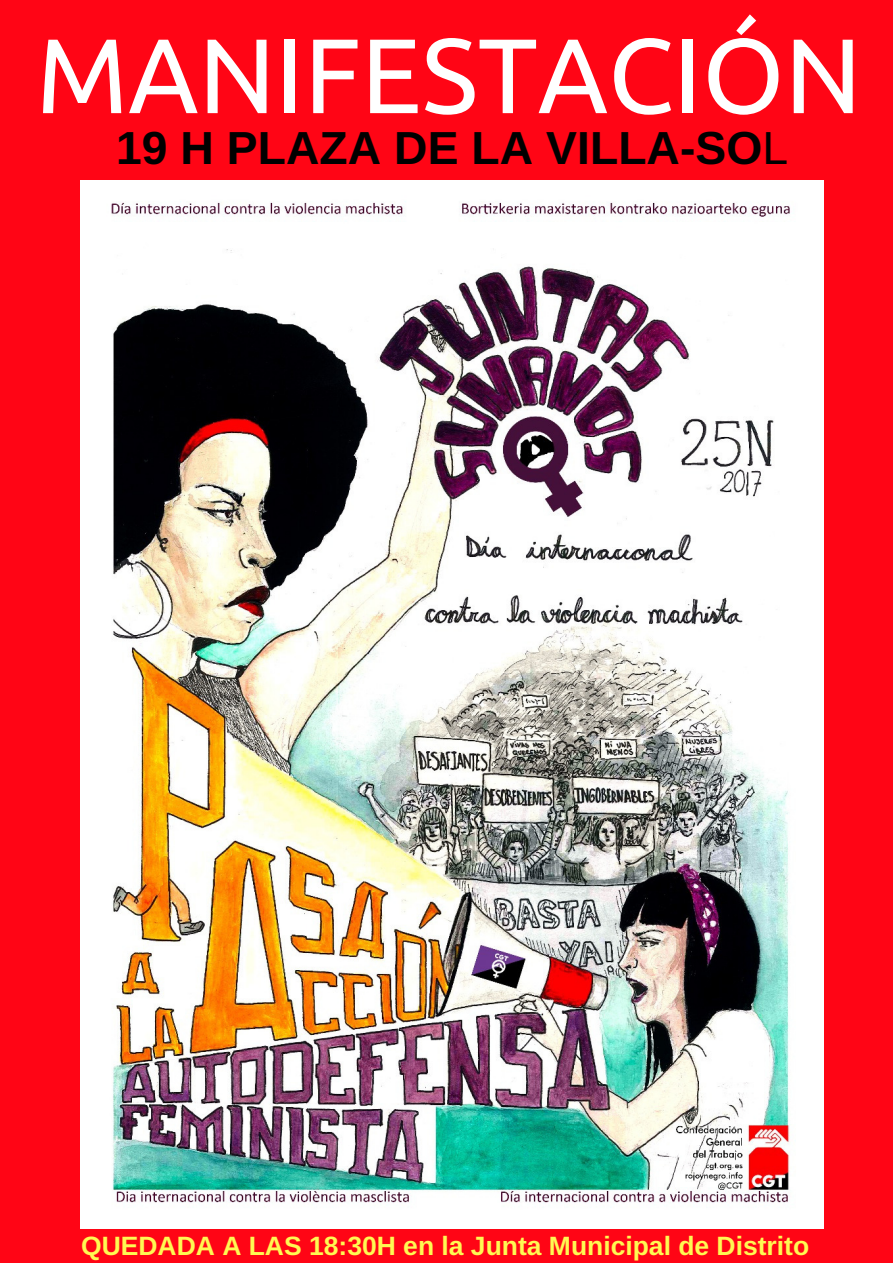
<style>
.page{position:relative;width:893px;height:1263px;background:#ff0515}
.page>*{position:absolute;margin:0;border:0;box-sizing:border-box;transform-origin:0 0}
.t1{font:105.98px "Ubuntu";color:#fff}
.t2{font:700 46.35px "Arimo";color:#000}
.t3{font:700 26.47px "Arimo";color:#fff952}
.s1{font-weight:400}
</style>
<div class="page">
<img style="left:81px;top:181px;width:742px;height:1048px">
<h1 class="t1" style="left:36px;top:14px;width:827px">MANIFESTACIÓN</h1>
<h2 class="t2" style="left:116px;top:122px;width:674px">19 H PLAZA DE LA VILLA-SO<span class="s1">L</span></h2>
<p class="t3" style="left:81px;top:1231px;width:730px">QUEDADA A LAS 18:30H en la Junta Municipal de Distrito</p>
</div>
